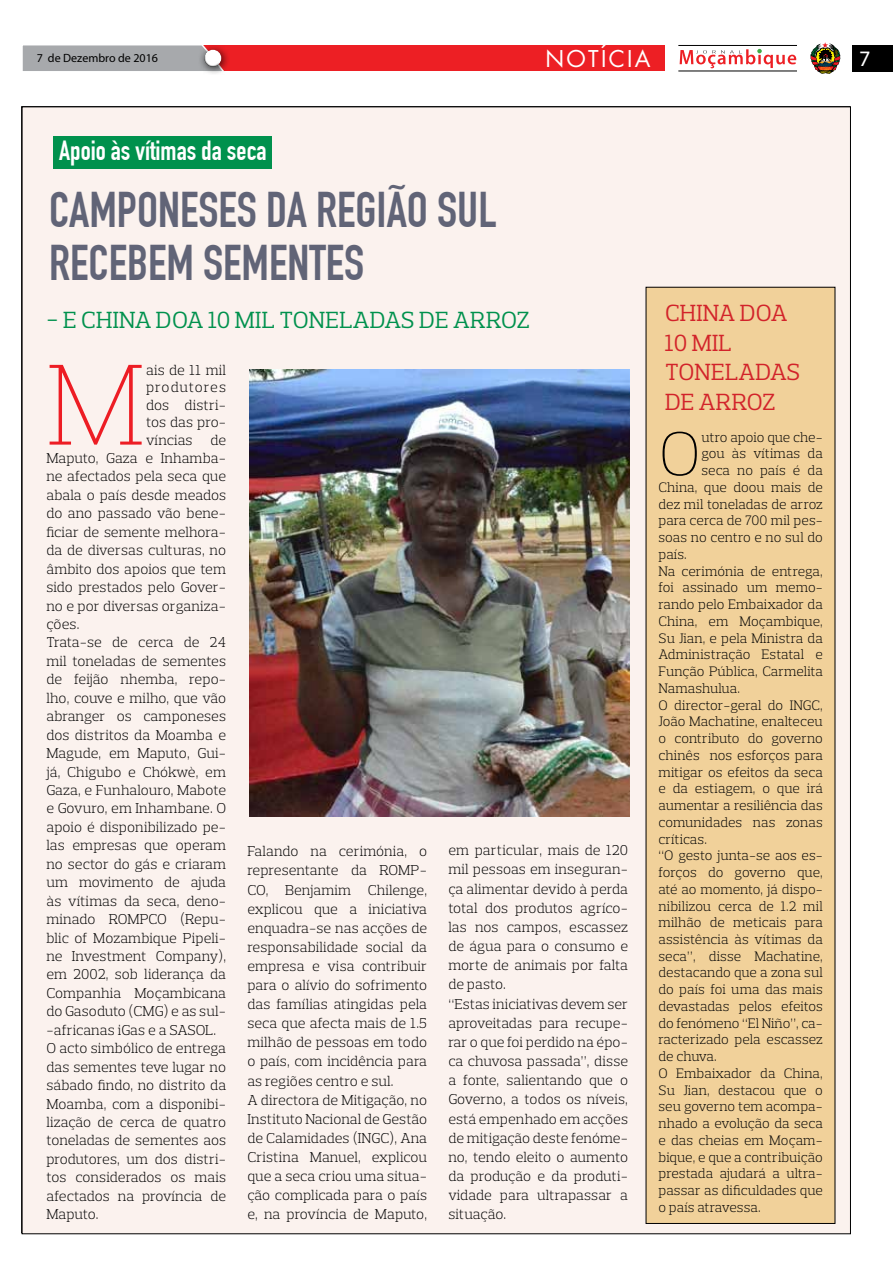
<style>
.page{position:relative;width:893px;height:1263px;background:#fff}
.page>*{position:absolute;margin:0;border:0;box-sizing:border-box;transform-origin:0 0}
.t1{font:200 117.3px "Prelo Slab";color:#ed1d24}
.t2{font:200 63.15px "Prelo Slab";color:#000}
.t3{font:700 49.05px/52.3px "DIN Condensed";color:#616477}
.t4{font:700 27.15px "DIN Condensed";color:#fff}
.t5{font:23.85px "Prelo Slab";letter-spacing:.015em;color:#00914d}
.t6{font:23.85px/29.8px "Prelo Slab";letter-spacing:.015em;color:#d2232a}
.t7{font:22.5px "Futura";letter-spacing:.1em;color:#fff}
.t8{font:22.2px "Myriad Pro";color:#fff}
.t9{font:300 14.55px/19px "Prelo Slab";color:#000}
.t10{font:300 14.55px "Prelo Slab";letter-spacing:.05em;color:#000}
.t11{font:300 13.95px "Prelo Slab";color:#000}
.t12{font:12px "Myriad Pro";color:#000}
</style>
<div class="page">
<div style="left:22px;top:107px;width:828px;height:1127px;background:#fbf2ee"></div>
<div style="left:23px;top:45px;width:642px;height:26px;background:#ed1f24"></div>
<div style="left:22px;top:45px;width:176px;height:26px;background:#a7a9ac"></div>
<div style="left:852px;top:45px;width:41px;height:26px;background:#000"></div>
<div style="left:798px;top:31px;width:55px;height:55px;background:#fff"></div>
<svg style="left:810px;top:42px;width:30px;height:32px"></svg>
<div style="left:198px;top:44px;width:33px;height:32px;background:#000;opacity:.75"></div>
<div style="left:203px;top:49px;width:19px;height:14px;background:#fff;opacity:.75"></div>
<div style="left:203px;top:52px;width:19px;height:17px;background:#000;opacity:.75"></div>
<hr style="left:678px;top:71px;width:119px;height:1px;background:#000">
<hr style="left:678px;top:45px;width:119px;height:1px;background:#000">
<svg style="left:680px;top:49px;width:116px;height:19px"></svg>
<img style="left:249px;top:370px;width:381px;height:446px">
<div style="left:646px;top:287px;width:189px;height:936px;background:#f1d19a"></div>
<div style="left:54px;top:137px;width:218px;height:32px;background:#00914d"></div>
<p class="t12" style="left:37px;top:51px;width:123px">7 de Dezembro de 2016</p>
<h3 class="t7" style="left:546px;top:43px;width:106px">NOTÍCIA</h3>
<h3 class="t8" style="left:859px;top:45px;width:13px">7</h3>
<h3 class="t4" style="left:59px;top:135px;width:209px">Apoio às vítimas da seca</h3>
<h3 class="t3" style="left:49px;top:184px;width:449px">CAMPONESES DA REGIÃO SUL<br>RECEBEM SEMENTES</h3>
<h3 class="t5" style="left:47px;top:305px;width:485px">- E CHINA DOA 10 MIL TONELADAS DE ARROZ</h3>
<h1 class="t1" style="left:46px;top:333px;width:100px">M</h1>
<p class="t9" style="left:146px;top:360px;width:81px">ais de 11 mil</p>
<p class="t10" style="left:146px;top:378px;width:82px">produtores</p>
<p class="t9" style="left:146px;top:395px;width:82px">dos distri-</p>
<p class="t9" style="left:146px;top:413px;width:82px">tos das pro-</p>
<p class="t9" style="left:146px;top:430px;width:82px">víncias de</p>
<p class="t9" style="left:46px;top:449px;width:181px">Maputo, Gaza e Inhamba-</p>
<p class="t9" style="left:46px;top:467px;width:181px">ne afectados pela seca que</p>
<p class="t9" style="left:46px;top:485px;width:181px">abala o país desde meados</p>
<p class="t9" style="left:46px;top:504px;width:181px">do ano passado vão bene-</p>
<p class="t9" style="left:46px;top:522px;width:181px">ficiar de semente melhora-</p>
<p class="t9" style="left:46px;top:541px;width:181px">da de diversas culturas, no</p>
<p class="t9" style="left:46px;top:559px;width:181px">âmbito dos apoios que tem</p>
<p class="t9" style="left:46px;top:578px;width:181px">sido prestados pelo Gover-</p>
<p class="t9" style="left:46px;top:596px;width:181px">no e por diversas organiza-</p>
<p class="t9" style="left:46px;top:614px;width:35px">ções.</p>
<p class="t9" style="left:46px;top:633px;width:181px">Trata-se de cerca de 24</p>
<p class="t9" style="left:46px;top:651px;width:181px">mil toneladas de sementes</p>
<p class="t9" style="left:46px;top:670px;width:181px">de feijão nhemba, repo-</p>
<p class="t9" style="left:46px;top:688px;width:181px">lho, couve e milho, que vão</p>
<p class="t9" style="left:46px;top:707px;width:181px">abranger os camponeses</p>
<p class="t9" style="left:46px;top:725px;width:181px">dos distritos da Moamba e</p>
<p class="t9" style="left:46px;top:744px;width:181px">Magude, em Maputo, Gui-</p>
<p class="t9" style="left:46px;top:762px;width:181px">já, Chigubo e Chókwè, em</p>
<p class="t9" style="left:46px;top:780px;width:181px">Gaza, e Funhalouro, Mabote</p>
<p class="t9" style="left:46px;top:799px;width:181px">e Govuro, em Inhambane. O</p>
<p class="t9" style="left:46px;top:817px;width:181px">apoio é disponibilizado pe-</p>
<p class="t9" style="left:46px;top:836px;width:181px">las empresas que operam</p>
<p class="t9" style="left:46px;top:854px;width:181px">no sector do gás e criaram</p>
<p class="t9" style="left:46px;top:873px;width:181px">um movimento de ajuda</p>
<p class="t9" style="left:46px;top:891px;width:181px">às vítimas da seca, deno-</p>
<p class="t9" style="left:46px;top:910px;width:181px">minado ROMPCO (Repu-</p>
<p class="t9" style="left:46px;top:928px;width:181px">blic of Mozambique Pipeli-</p>
<p class="t9" style="left:46px;top:946px;width:181px">ne Investment Company),</p>
<p class="t9" style="left:46px;top:965px;width:181px">em 2002, sob liderança da</p>
<p class="t9" style="left:46px;top:983px;width:181px">Companhia Moçambicana</p>
<p class="t9" style="left:46px;top:1002px;width:181px">do Gasoduto (CMG) e as sul-</p>
<p class="t9" style="left:46px;top:1020px;width:171px">-africanas iGas e a SASOL.</p>
<p class="t9" style="left:46px;top:1039px;width:181px">O acto simbólico de entrega</p>
<p class="t9" style="left:46px;top:1057px;width:181px">das sementes teve lugar no</p>
<p class="t9" style="left:46px;top:1075px;width:181px">sábado findo, no distrito da</p>
<p class="t9" style="left:46px;top:1094px;width:181px">Moamba, com a disponibi-</p>
<p class="t9" style="left:46px;top:1112px;width:181px">lização de cerca de quatro</p>
<p class="t9" style="left:46px;top:1131px;width:181px">toneladas de sementes aos</p>
<p class="t9" style="left:46px;top:1149px;width:181px">produtores, um dos distri-</p>
<p class="t9" style="left:46px;top:1168px;width:181px">tos considerados os mais</p>
<p class="t9" style="left:46px;top:1186px;width:181px">afectados na província de</p>
<p class="t9" style="left:46px;top:1205px;width:54px">Maputo.</p>
<p class="t9" style="left:247px;top:842px;width:181px">Falando na cerimónia, o representante da ROMP-<br>CO, Benjamim Chilenge, explicou que a iniciativa enquadra-se nas acções de responsabilidade social da empresa e visa contribuir para o alívio do sofrimento das famílias atingidas pela seca que afecta mais de 1.5 milhão de pessoas em todo o país, com incidência para as regiões centro e sul.<br>A directora de Mitigação, no<br>Instituto Nacional de Gestão de Calamidades (INGC), Ana<br>Cristina Manuel, explicou que a seca criou uma situa&shy;ção complicada para o país e, na província de Maputo,</p>
<p class="t9" style="left:448px;top:841px;width:181px">em particular, mais de 120 mil pessoas em inseguran&shy;ça alimentar devido à perda total dos produtos agríco&shy;las nos campos, escassez de água para o consumo e morte de animais por falta de pasto.<br>“Estas iniciativas devem ser aproveitadas para recupe&shy;rar o que foi perdido na épo&shy;ca chuvosa passada”, disse a fonte, salientando que o<br>Governo, a todos os níveis, está empenhado em acções de mitigação deste fenóme&shy;no, tendo eleito o aumento da produção e da produti&shy;vidade para ultrapassar a situação.</p>
<h3 class="t6" style="left:665px;top:298px;width:137px">CHINA DOA<br>10 MIL<br>TONELADAS<br>DE ARROZ</h3>
<h2 class="t2" style="left:658px;top:415px;width:44px">O</h2>
<p class="t11" style="left:701px;top:428px;width:123px">utro apoio que che-</p>
<p class="t11" style="left:701px;top:445px;width:123px">gou às vítimas da</p>
<p class="t11" style="left:701px;top:462px;width:123px">seca no país é da</p>
<p class="t11" style="left:658px;top:479px;width:166px">China, que doou mais de</p>
<p class="t11" style="left:658px;top:495px;width:166px">dez mil toneladas de arroz</p>
<p class="t11" style="left:658px;top:512px;width:166px">para cerca de 700 mil pes-</p>
<p class="t11" style="left:658px;top:529px;width:166px">soas no centro e no sul do</p>
<p class="t11" style="left:658px;top:546px;width:30px">país.</p>
<p class="t11" style="left:658px;top:562px;width:166px">Na cerimónia de entrega,</p>
<p class="t11" style="left:658px;top:579px;width:166px">foi assinado um memo-</p>
<p class="t11" style="left:658px;top:596px;width:166px">rando pelo Embaixador da</p>
<p class="t11" style="left:658px;top:613px;width:166px">China, em Moçambique,</p>
<p class="t11" style="left:658px;top:629px;width:166px">Su Jian, e pela Ministra da</p>
<p class="t11" style="left:658px;top:646px;width:166px">Administração Estatal e</p>
<p class="t11" style="left:658px;top:663px;width:166px">Função Pública, Carmelita</p>
<p class="t11" style="left:658px;top:680px;width:83px">Namashulua.</p>
<p class="t11" style="left:658px;top:696px;width:166px">O director-geral do INGC,</p>
<p class="t11" style="left:658px;top:713px;width:166px">João Machatine, enalteceu</p>
<p class="t11" style="left:658px;top:730px;width:166px">o contributo do governo</p>
<p class="t11" style="left:658px;top:746px;width:166px">chinês nos esforços para</p>
<p class="t11" style="left:658px;top:763px;width:166px">mitigar os efeitos da seca</p>
<p class="t11" style="left:658px;top:780px;width:166px">e da estiagem, o que irá</p>
<p class="t11" style="left:658px;top:797px;width:166px">aumentar a resiliência das</p>
<p class="t11" style="left:658px;top:813px;width:166px">comunidades nas zonas</p>
<p class="t11" style="left:658px;top:830px;width:50px">críticas.</p>
<p class="t11" style="left:658px;top:847px;width:166px">“O gesto junta-se aos es-</p>
<p class="t11" style="left:658px;top:864px;width:166px">forços do governo que,</p>
<p class="t11" style="left:658px;top:880px;width:166px">até ao momento, já dispo-</p>
<p class="t11" style="left:658px;top:897px;width:166px">nibilizou cerca de 1.2 mil</p>
<p class="t11" style="left:658px;top:914px;width:166px">milhão de meticais para</p>
<p class="t11" style="left:658px;top:931px;width:166px">assistência às vítimas da</p>
<p class="t11" style="left:658px;top:947px;width:166px">seca”, disse Machatine,</p>
<p class="t11" style="left:658px;top:964px;width:166px">destacando que a zona sul</p>
<p class="t11" style="left:658px;top:981px;width:166px">do país foi uma das mais</p>
<p class="t11" style="left:658px;top:998px;width:166px">devastadas pelos efeitos</p>
<p class="t11" style="left:658px;top:1014px;width:166px">do fenómeno “El Niño”, ca-</p>
<p class="t11" style="left:658px;top:1031px;width:166px">racterizado pela escassez</p>
<p class="t11" style="left:658px;top:1048px;width:60px">de chuva.</p>
<p class="t11" style="left:658px;top:1065px;width:166px">O Embaixador da China,</p>
<p class="t11" style="left:658px;top:1081px;width:166px">Su Jian, destacou que o</p>
<p class="t11" style="left:658px;top:1098px;width:166px">seu governo tem acompa-</p>
<p class="t11" style="left:658px;top:1115px;width:166px">nhado a evolução da seca</p>
<p class="t11" style="left:658px;top:1132px;width:166px">e das cheias em Moçam-</p>
<p class="t11" style="left:658px;top:1148px;width:166px">bique, e que a contribuição</p>
<p class="t11" style="left:658px;top:1165px;width:166px">prestada ajudará a ultra-</p>
<p class="t11" style="left:658px;top:1182px;width:166px">passar as dificuldades que</p>
<p class="t11" style="left:658px;top:1198px;width:104px">o país atravessa.</p>
</div>
